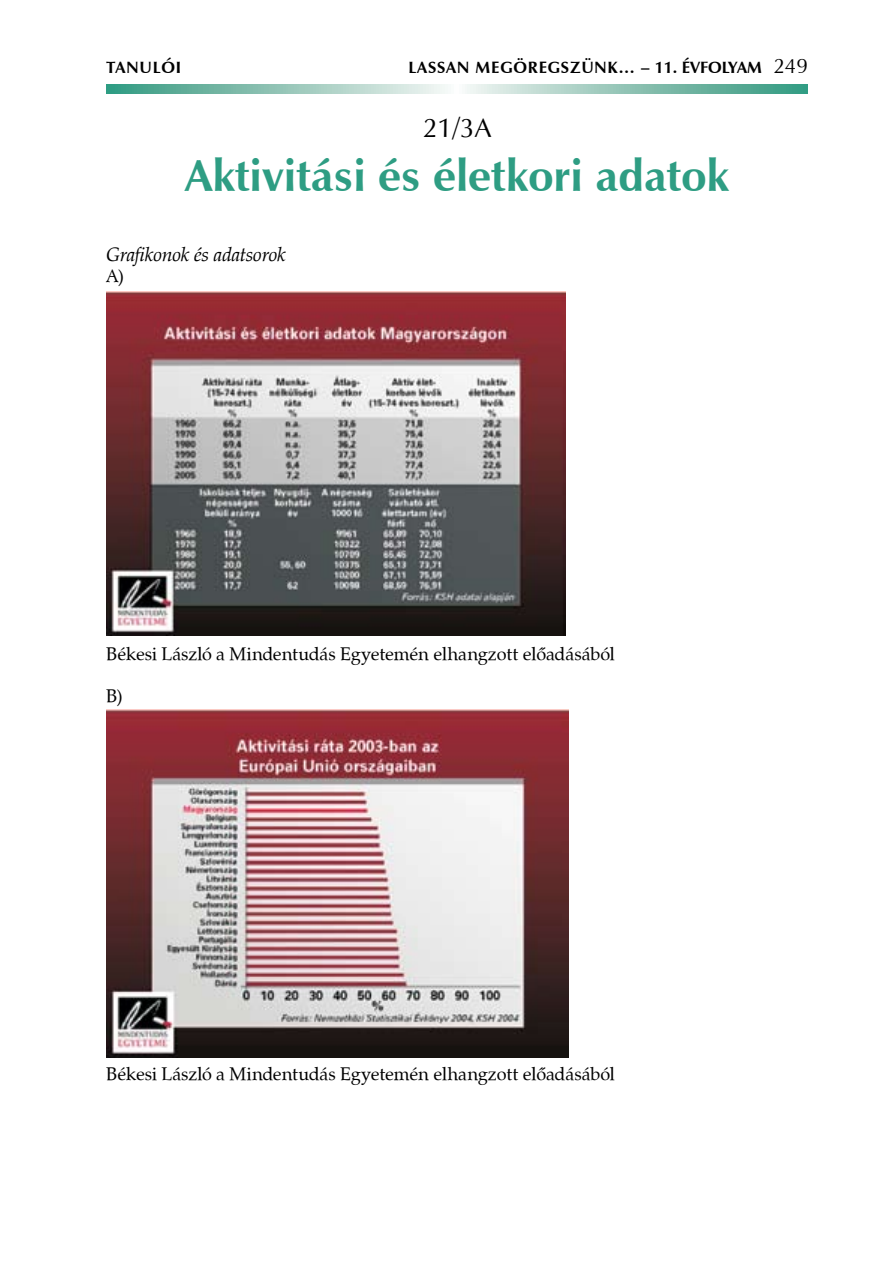
<style>
.page{position:relative;width:893px;height:1263px;background:#fff}
.page>*{position:absolute;margin:0;border:0;box-sizing:border-box;transform-origin:0 0}
.t1{font:700 45px "Zapf Humanist 601 PFL";color:#2e9d83}
.t2{font:27px "Zapf Humanist 601 PFL";color:#000}
.t3{font:italic 19.5px "Zapf Calligraphic 801 PFL";letter-spacing:-.01em;color:#000}
.t4{font:18px "Zapf Calligraphic 801 PFL";letter-spacing:-.005em;color:#000}
.t5{font:700 16.5px "Zapf Humanist 601 PFL";letter-spacing:.05em;color:#000}
.s1{font-weight:400;font-size:21px}
</style>
<div class="page">
<svg style="left:106px;top:85px;width:702px;height:9px;background:#92c5b7"></svg>
<img style="left:106px;top:292px;width:460px;height:344px">
<img style="left:106px;top:710px;width:463px;height:347px">
<p class="t5" style="left:106px;top:56px;width:76px">TANULÓI</p>
<p class="t5" style="left:408px;top:56px;width:399px">LASSAN MEGÖREGSZÜNK… – 11. ÉVFOLYAM <span class="s1">249</span></p>
<h2 class="t2" style="left:423px;top:109px;width:70px">21/3a</h2>
<h1 class="t1" style="left:185px;top:144px;width:546px">AKTIVITÁSI ÉS ÉLETKORI ADATOK</h1>
<p class="t3" style="left:106px;top:241px;width:181px">Grafikonok és adatsorok</p>
<p class="t4" style="left:106px;top:263px;width:19px">A)</p>
<p class="t4" style="left:106px;top:641px;width:510px">Békesi László a Mindentudás Egyetemén elhangzott előadásából</p>
<p class="t4" style="left:106px;top:683px;width:18px">B)</p>
<p class="t4" style="left:106px;top:1061px;width:510px">Békesi László a Mindentudás Egyetemén elhangzott előadásából</p>
</div>
